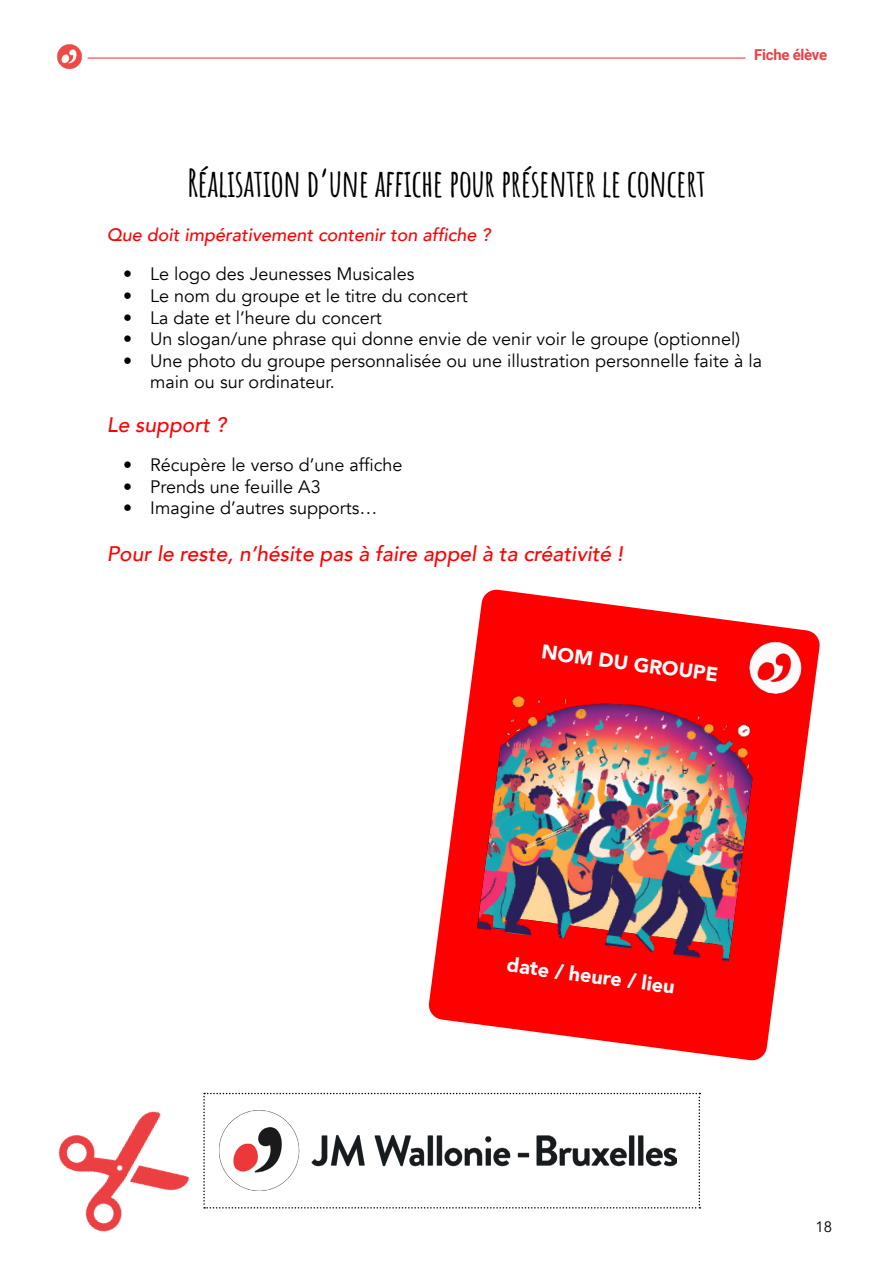
<style>
.page{position:relative;width:893px;height:1263px;background:#fff}
.page>*{position:absolute;margin:0;border:0;box-sizing:border-box;transform-origin:0 0}
.t1{font:700 37.5px "Amatic SC";letter-spacing:-.02em;color:#000}
.t2{font:italic 500 21px "Avenir";color:#f00}
.t3{font:900 19.8px "Avenir";color:#fff}
.t4{font:18px/21.6px "Avenir";color:#000}
.t5{font:italic 500 18px "Avenir";color:#f00}
.t6{font:700 15px "Roboto";letter-spacing:-.02em;color:#ee4043}
.t7{font:15px "Avenir";color:#000}
</style>
<div class="page">
<svg style="left:428px;top:589px;width:383px;height:472px"></svg>
<img style="left:730px;top:622px;width:90px;height:92px">
<img style="left:447px;top:659px;width:348px;height:341px">
<img style="left:58px;top:1092px;width:160px;height:140px">
<svg style="left:203px;top:1093px;width:497px;height:115px"></svg>
<hr style="left:88px;top:57px;width:657px;height:2px;background:#ee4043">
<img style="left:57px;top:44px;width:32px;height:26px">
<p class="t6" style="left:754px;top:45px;width:74px">Fiche élève</p>
<h1 class="t1" style="left:187px;top:154px;width:520px">Réalisation d’une affiche pour présenter le concert</h1>
<p class="t5" style="left:107px;top:224px;width:385px">Que doit impérativement contenir ton affiche ?</p>
<p class="t4" style="left:123px;top:264px;width:293px">• Le logo des Jeunesses Musicales</p>
<p class="t4" style="left:123px;top:285px;width:346px">• Le nom du groupe et le titre du concert</p>
<p class="t4" style="left:123px;top:307px;width:260px">• La date et l’heure du concert</p>
<p class="t4" style="left:123px;top:328px;width:618px">• Un slogan/une phrase qui donne envie de venir voir le groupe (optionnel)</p>
<p class="t4" style="left:150px;top:350px;width:613px;text-indent:-27px">• Une photo du groupe personnalisée ou une illustration personnelle faite à la main ou sur ordinateur.</p>
<p class="t2" style="left:107px;top:412px;width:121px">Le support ?</p>
<p class="t4" style="left:123px;top:454px;width:281px">• Récupère le verso d’une affiche</p>
<p class="t4" style="left:123px;top:476px;width:199px">• Prends une feuille A3</p>
<p class="t4" style="left:123px;top:498px;width:256px">• Imagine d’autres supports…</p>
<p class="t2" style="left:107px;top:541px;width:518px">Pour le reste, n’hésite pas à faire appel à ta créativité !</p>
<p class="t3" style="left:544px;top:634px;width:179px;rotate:8deg">NOM DU GROUPE</p>
<p class="t3" style="left:510px;top:947px;width:170px;rotate:8deg">date / heure / lieu</p>
<p class="t7" style="left:815px;top:1217px;width:18px">18</p>
</div>
